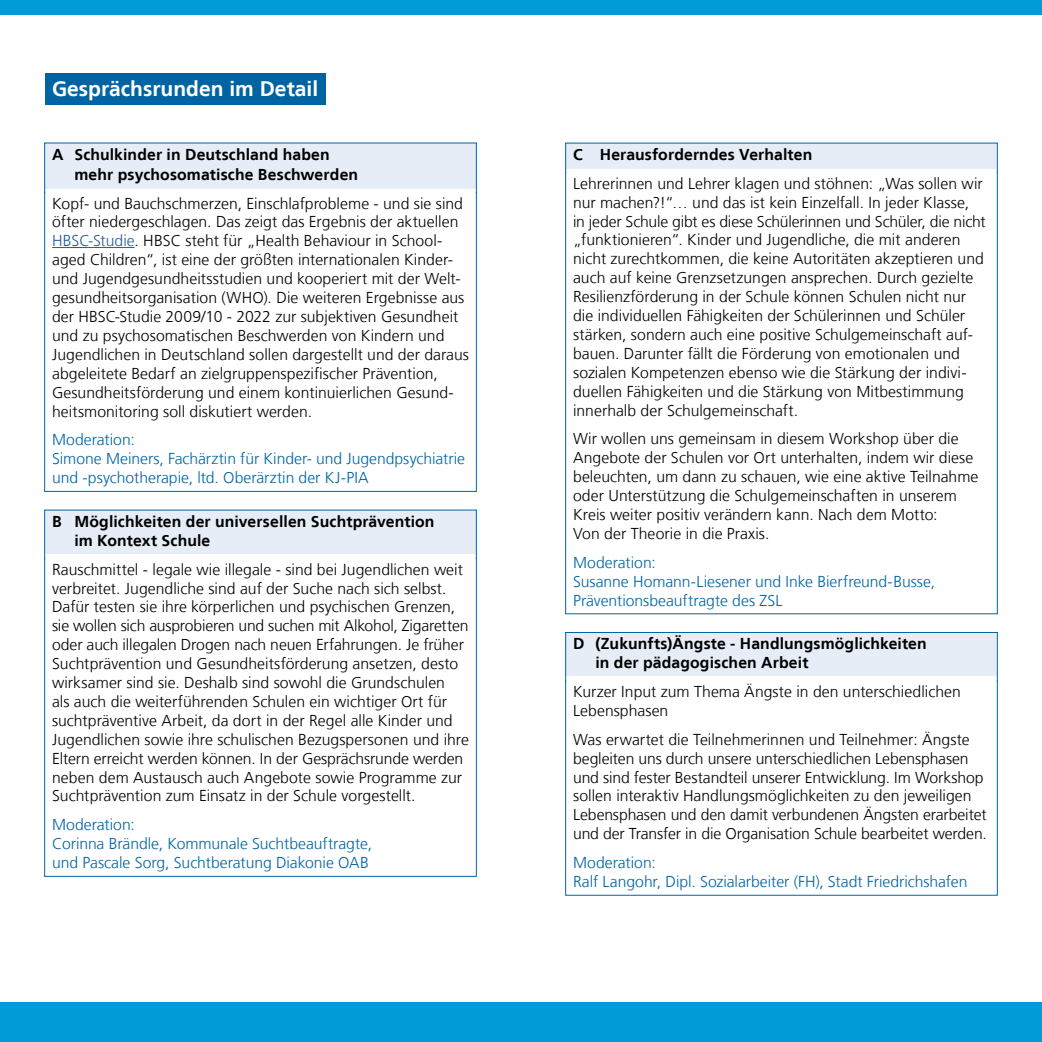
<style>
.page{position:relative;width:1042px;height:1042px;background:#fff}
.page>*{position:absolute;margin:0;border:0;box-sizing:border-box;transform-origin:0 0}
.t1{font:700 21px "Frutiger LT";color:#fff}
.t2{font:300 15.75px/18.9px "Frutiger LT";color:#000}
.t3{font:300 15.75px/18.9px "Frutiger LT";color:#0064a3}
.t4{font:700 15.75px/18.9px "Frutiger LT";letter-spacing:.01em;color:#000}
.s1{color:#275b9b}
</style>
<div class="page">
<div style="left:0;top:1002px;width:521px;height:40px;background:#009bd9"></div>
<div style="left:521px;top:1002px;width:521px;height:40px;background:#009bd9"></div>
<div style="left:0;top:0;width:521px;height:14px;background:#009bd9"></div>
<div style="left:521px;top:0;width:521px;height:14px;background:#009bd9"></div>
<div style="left:45px;top:73px;width:281px;height:32px;background:#0064a3"></div>
<div style="left:45px;top:143px;width:431px;height:45px;background:#e6edf7"></div>
<div style="left:44px;top:191px;width:433px;height:301px;border:1px solid #0064a3"></div>
<hr style="left:52px;top:247px;width:83px;height:1px;background:#275b9b">
<div style="left:45px;top:510px;width:431px;height:44px;background:#e6edf7"></div>
<div style="left:44px;top:557px;width:433px;height:320px;border:1px solid #0064a3"></div>
<div style="left:566px;top:143px;width:431px;height:25px;background:#e6edf7"></div>
<div style="left:566px;top:632px;width:431px;height:44px;background:#e6edf7"></div>
<div style="left:565px;top:632px;width:433px;height:50px;border:1px solid #0064a3"></div>
<div style="left:565px;top:680px;width:433px;height:215px;border:1px solid #0064a3"></div>
<h1 class="t1" style="left:52px;top:77px;width:268px">Gesprächsrunden im Detail</h1>
<p class="t4" style="left:74px;top:144px;width:285px;line-height:19.9px;text-indent:-22px">A Schulkinder in Deutschland haben mehr psychosomatische Beschwerden</p>
<p class="t2" style="left:52px;top:194px;width:418px">Kopf- und Bauchschmerzen, Einschlafprobleme - und sie sind öfter niedergeschlagen. Das zeigt das Ergebnis der aktuellen <span class="s1">HBSC-Studie</span>. HBSC steht für „Health Behaviour in School&shy;aged Children“, ist eine der größten internationalen Kinder&shy;und Jugendgesundheitsstudien und kooperiert mit der Welt&shy;gesundheitsorganisation (WHO). Die weiteren Ergebnisse aus der HBSC-Studie 2009/10 - 2022 zur subjektiven Gesundheit und zu psychosomatischen Beschwerden von Kindern und Jugendlichen in Deutschland sollen dargestellt und der daraus abgeleitete Bedarf an zielgruppenspezifischer Prävention, Gesundheitsförderung und einem kontinuierlichen Gesund&shy;heitsmonitoring soll diskutiert werden.</p>
<p class="t3" style="left:52px;top:431px;width:414px">Moderation:<br>Simone Meiners, Fachärztin für Kinder- und Jugendpsychiatrie und -psychotherapie, ltd. Oberärztin der KJ-PIA</p>
<p class="t4" style="left:74px;top:512px;width:362px;text-indent:-22px">B Möglichkeiten der universellen Suchtprävention im Kontext Schule</p>
<p class="t2" style="left:52px;top:560px;width:418px">Rauschmittel - legale wie illegale - sind bei Jugendlichen weit verbreitet. Jugendliche sind auf der Suche nach sich selbst.<br>Dafür testen sie ihre körperlichen und psychischen Grenzen, sie wollen sich ausprobieren und suchen mit Alkohol, Zigaretten oder auch illegalen Drogen nach neuen Erfahrungen. Je früher Suchtprävention und Gesundheitsförderung ansetzen, desto wirksamer sind sie. Deshalb sind sowohl die Grundschulen<br>als auch die weiterführenden Schulen ein wichtiger Ort für suchtpräventive Arbeit, da dort in der Regel alle Kinder und Jugendlichen sowie ihre schulischen Bezugspersonen und ihre Eltern erreicht werden können. In der Gesprächsrunde werden neben dem Austausch auch Angebote sowie Programme zur Suchtprävention zum Einsatz in der Schule vorgestellt.</p>
<p class="t3" style="left:52px;top:815px;width:321px">Moderation:<br>Corinna Brändle, Kommunale Suchtbeauftragte, und Pascale Sorg, Suchtberatung Diakonie OAB</p>
<p class="t4" style="left:573px;top:145px;width:241px">C Herausforderndes Verhalten</p>
<p class="t2" style="left:573px;top:174px;width:414px">Lehrerinnen und Lehrer klagen und stöhnen: „Was sollen wir nur machen?!“… und das ist kein Einzelfall. In jeder Klasse,<br>in jeder Schule gibt es diese Schülerinnen und Schüler, die nicht „funktionieren“. Kinder und Jugendliche, die mit anderen nicht zurechtkommen, die keine Autoritäten akzeptieren und auch auf keine Grenzsetzungen ansprechen. Durch gezielte Resilienzförderung in der Schule können Schulen nicht nur die individuellen Fähigkeiten der Schülerinnen und Schüler stärken, sondern auch eine positive Schulgemeinschaft auf&shy;bauen. Darunter fällt die Förderung von emotionalen und sozialen Kompetenzen ebenso wie die Stärkung der indivi&shy;duellen Fähigkeiten und die Stärkung von Mitbestimmung innerhalb der Schulgemeinschaft.</p>
<p class="t2" style="left:573px;top:430px;width:407px">Wir wollen uns gemeinsam in diesem Workshop über die Angebote der Schulen vor Ort unterhalten, indem wir diese beleuchten, um dann zu schauen, wie eine aktive Teilnahme oder Unterstützung die Schulgemeinschaften in unserem Kreis weiter positiv verändern kann. Nach dem Motto:<br>Von der Theorie in die Praxis.</p>
<p class="t3" style="left:573px;top:553px;width:363px">Moderation:<br>Susanne Homann-Liesener und Inke Bierfreund-Busse,<br>Präventionsbeauftragte des ZSL</p>
<p class="t4" style="left:595px;top:634px;width:333px;text-indent:-22px">D (Zukunfts)Ängste - Handlungsmöglichkeiten in der pädagogischen Arbeit</p>
<p class="t2" style="left:573px;top:682px;width:389px">Kurzer Input zum Thema Ängste in den unterschiedlichen<br>Lebensphasen</p>
<p class="t2" style="left:573px;top:730px;width:415px">Was erwartet die Teilnehmerinnen und Teilnehmer: Ängste begleiten uns durch unsere unterschiedlichen Lebensphasen und sind fester Bestandteil unserer Entwicklung. Im Workshop sollen interaktiv Handlungsmöglichkeiten zu den jeweiligen Lebensphasen und den damit verbundenen Ängsten erarbeitet und der Transfer in die Organisation Schule bearbeitet werden.</p>
<p class="t3" style="left:573px;top:853px;width:396px">Moderation:<br>Ralf Langohr, Dipl. Sozialarbeiter (FH), Stadt Friedrichshafen</p>
</div>
